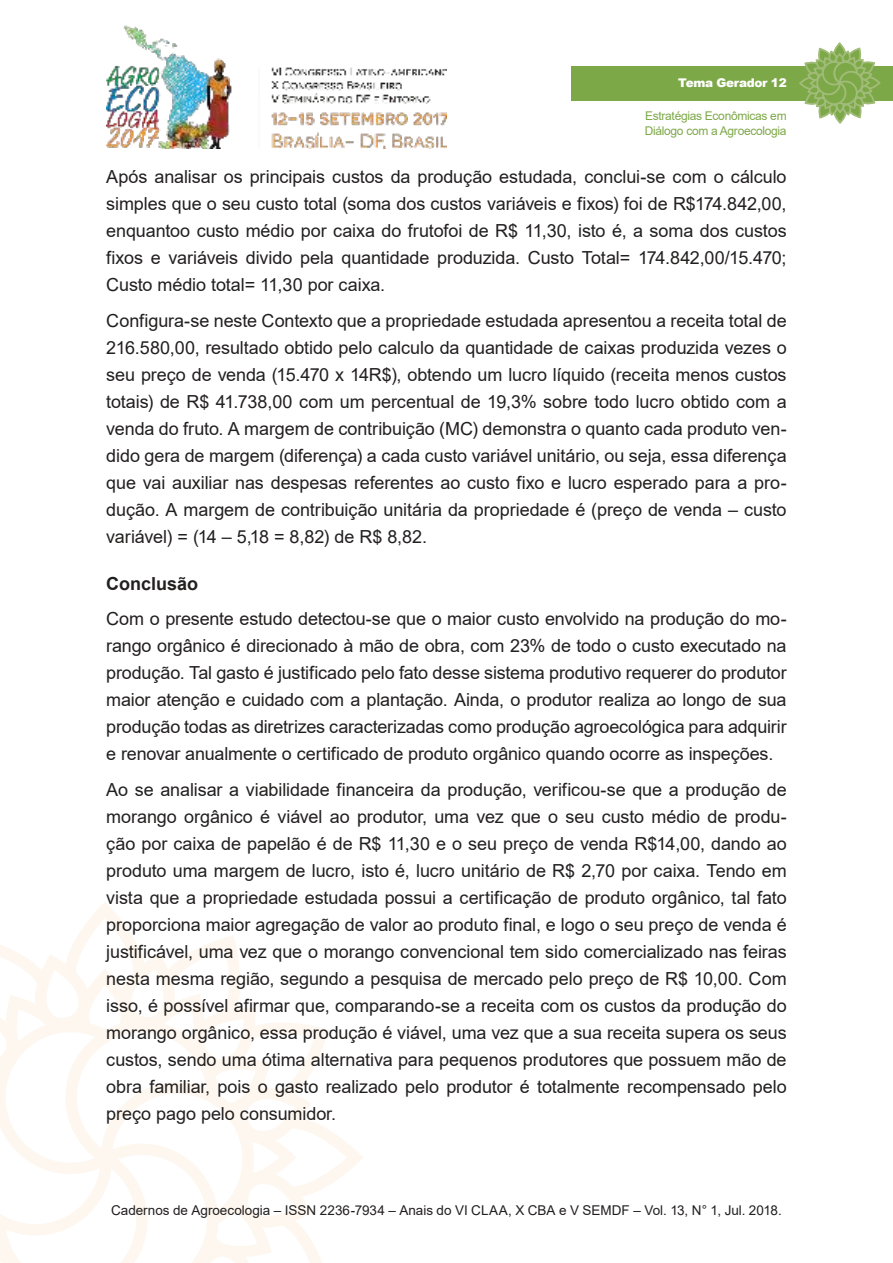
<style>
.page{position:relative;width:893px;height:1263px;background:#fff}
.page>*{position:absolute;margin:0;border:0;box-sizing:border-box;transform-origin:0 0}
.t1{font:18px/27px "Arial";letter-spacing:-.005em;color:#221f1f;text-align:justify}
.t2{font:700 18px "Arial";color:#221f1f}
.t3{font:13.5px "Arial";color:#221f1f}
.t4{font:12px/14.4px "Arial";letter-spacing:-.025em;color:#7da848}
.t5{font:900 12px "Arial";letter-spacing:-.025em;color:#fff}
</style>
<div class="page">
<img style="left:106px;top:25px;width:340px;height:124px">
<svg style="left:0;top:910px;width:363px;height:353px"></svg>
<div style="left:571px;top:66px;width:322px;height:34px;background:#7da848"></div>
<svg style="left:798px;top:43px;width:83px;height:81px"></svg>
<p class="t5" style="left:678px;top:76px;width:110px">Tema Gerador 12</p>
<p class="t4" style="left:645px;top:110px;width:143px">Estratégias Econômicas em<br>Diálogo com a Agroecologia</p>
<p class="t1" style="left:106px;top:165px;width:682px">Após analisar os principais custos da produção estudada, conclui-se com o cálculo simples que o seu custo total (soma dos custos variáveis e fixos) foi de R$174.842,00, enquantoo custo médio por caixa do frutofoi de R$ 11,30, isto é, a soma dos custos fixos e variáveis divido pela quantidade produzida. Custo Total= 174.842,00/15.470; Custo médio total= 11,30 por caixa.</p>
<p class="t1" style="left:106px;top:308px;width:682px">Configura-se neste Contexto que a propriedade estudada apresentou a receita total de 216.580,00, resultado obtido pelo calculo da quantidade de caixas produzida vezes o seu preço de venda (15.470 x 14R$), obtendo um lucro líquido (receita menos custos totais) de R$ 41.738,00 com um percentual de 19,3% sobre todo lucro obtido com a venda do fruto. A margem de contribuição (MC) demonstra o quanto cada produto ven&shy;dido gera de margem (diferença) a cada custo variável unitário, ou seja, essa diferença que vai auxiliar nas despesas referentes ao custo fixo e lucro esperado para a pro&shy;dução. A margem de contribuição unitária da propriedade é (preço de venda – custo variável) = (14 – 5,18 = 8,82) de R$ 8,82.</p>
<p class="t2" style="left:106px;top:577px;width:93px">Conclusão</p>
<p class="t1" style="left:106px;top:607px;width:682px">Com o presente estudo detectou-se que o maior custo envolvido na produção do mo&shy;rango orgânico é direcionado à mão de obra, com 23% de todo o custo executado na produção. Tal gasto é justificado pelo fato desse sistema produtivo requerer do produtor maior atenção e cuidado com a plantação. Ainda, o produtor realiza ao longo de sua produção todas as diretrizes caracterizadas como produção agroecológica para adquirir e renovar anualmente o certificado de produto orgânico quando ocorre as inspeções.</p>
<p class="t1" style="left:106px;top:777px;width:682px">Ao se analisar a viabilidade financeira da produção, verificou-se que a produção de morango orgânico é viável ao produtor, uma vez que o seu custo médio de produ&shy;ção por caixa de papelão é de R$ 11,30 e o seu preço de venda R$14,00, dando ao produto uma margem de lucro, isto é, lucro unitário de R$ 2,70 por caixa. Tendo em vista que a propriedade estudada possui a certificação de produto orgânico, tal fato proporciona maior agregação de valor ao produto final, e logo o seu preço de venda é justificável, uma vez que o morango convencional tem sido comercializado nas feiras nesta mesma região, segundo a pesquisa de mercado pelo preço de R$ 10,00. Com isso, é possível afirmar que, comparando-se a receita com os custos da produção do morango orgânico, essa produção é viável, uma vez que a sua receita supera os seus custos, sendo uma ótima alternativa para pequenos produtores que possuem mão de obra familiar, pois o gasto realizado pelo produtor é totalmente recompensado pelo preço pago pelo consumidor.</p>
<p class="t3" style="left:111px;top:1204px;width:672px">Cadernos de Agroecologia – ISSN 2236-7934 – Anais do VI CLAA, X CBA e V SEMDF – Vol. 13, N° 1, Jul. 2018.</p>
</div>
